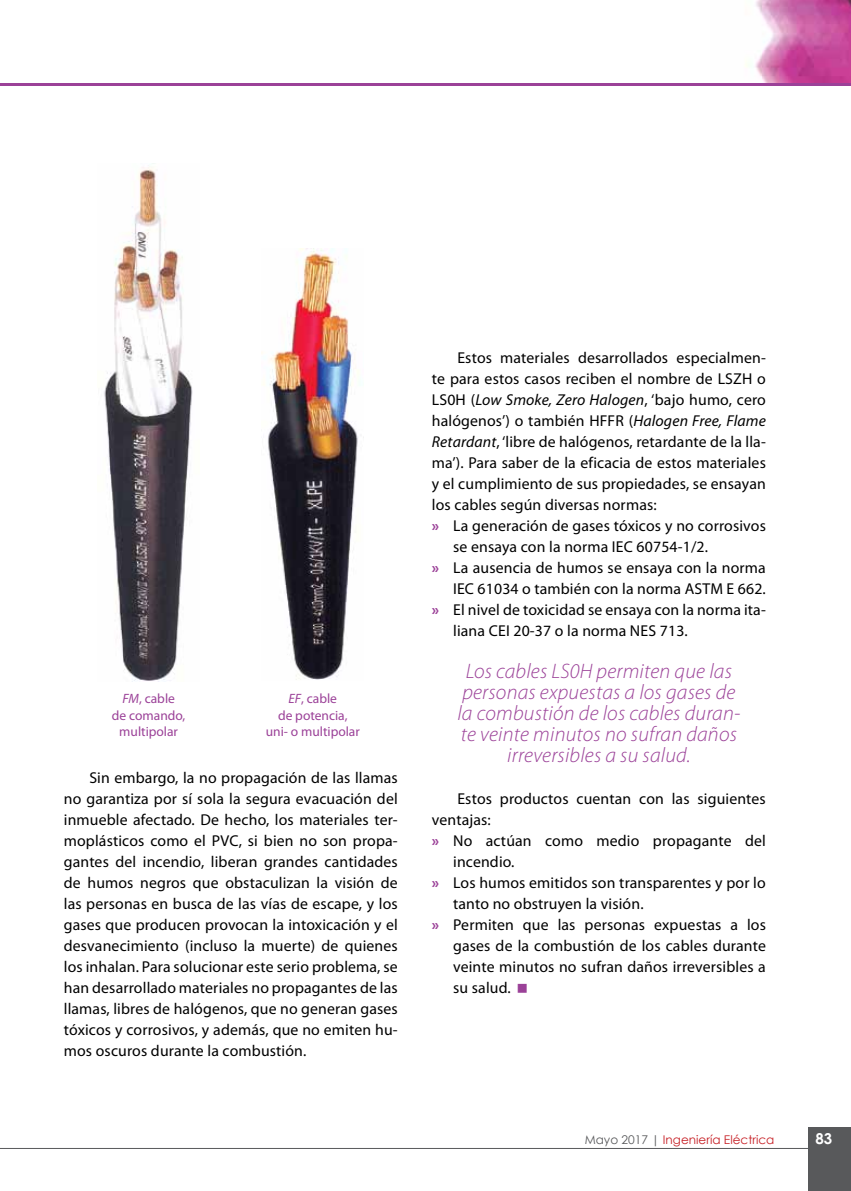
<style>
.page{position:relative;width:851px;height:1191px;background:#fff}
.page>*{position:absolute;margin:0;border:0;box-sizing:border-box;transform-origin:0 0}
.t1{font:italic 300 21px/21px "Myriad Pro";letter-spacing:.01em;color:#9b4198;text-align:center}
.t2{font:15.75px/21px "Myriad Pro";letter-spacing:.01em;color:#000;text-align:justify}
.t3{font:700 15px "Century Gothic";color:#fff}
.t4{font:13.5px/16.2px "Myriad Pro";color:#9b4198;text-align:center}
.t5{font:12px "Century Gothic";color:#c61d23}
.s1{font-style:italic}
.s2{font-weight:700;color:#9b4198}
.s3{color:#58595b}
</style>
<div class="page">
<hr style="left:0;top:1148px;width:850px;height:1px;background:#58595b">
<div style="left:808px;top:1127px;width:42px;height:64px;background:#58595b"></div>
<img style="left:745px;top:0;width:105px;height:83px">
<hr style="left:0;top:83px;width:850px;height:2px;background:#9b4198">
<img style="left:104px;top:167px;width:89px;height:515px">
<img style="left:262px;top:248px;width:102px;height:432px">
<p class="t4" style="left:112px;top:691px;width:75px"><span class="s1">FM</span>, cable<br>de comando, multipolar</p>
<p class="t4" style="left:266px;top:691px;width:96px"><span class="s1">EF</span>, cable<br>de potencia, uni- o multipolar</p>
<p class="t2" style="left:64px;top:768px;width:335px;text-indent:26px">Sin embargo, la no propagación de las llamas no garantiza por sí sola la segura evacuación del inmueble afectado. De hecho, los materiales ter&shy;moplásticos como el PVC, si bien no son propa&shy;gantes del incendio, liberan grandes cantidades de humos negros que obstaculizan la visión de las personas en busca de las vías de escape, y los gases que producen provocan la intoxicación y el desvanecimiento (incluso la muerte) de quienes los inhalan. Para solucionar este serio problema, se han desarrollado materiales no propagantes de las llamas, libres de halógenos, que no generan gases tóxicos y corrosivos, y además, que no emiten hu&shy;mos oscuros durante la combustión.</p>
<p class="t2" style="left:457px;top:348px;width:310px">Estos materiales desarrollados especialmen-</p>
<p class="t2" style="left:432px;top:369px;width:335px">te para estos casos reciben el nombre de LSZH o</p>
<p class="t2" style="left:432px;top:390px;width:335px">LS0H (<span class="s1">Low Smoke, Zero Halogen</span>, ‘bajo humo, cero</p>
<p class="t2" style="left:432px;top:411px;width:335px">halógenos’) o también HFFR (<span class="s1">Halogen Free, Flame</span></p>
<p class="t2" style="left:432px;top:432px;width:335px"><span class="s1">Retardant</span>, ‘libre de halógenos, retardante de la lla-</p>
<p class="t2" style="left:432px;top:453px;width:335px">ma’). Para saber de la eficacia de estos materiales</p>
<p class="t2" style="left:432px;top:474px;width:335px">y el cumplimiento de sus propiedades, se ensayan</p>
<p class="t2" style="left:432px;top:494px;width:226px">los cables según diversas normas:</p>
<p class="t2" style="left:432px;top:515px;width:335px"><span class="s2">»</span> La generación de gases tóxicos y no corrosivos</p>
<p class="t2" style="left:453px;top:536px;width:256px">se ensaya con la norma IEC 60754-1/2.</p>
<p class="t2" style="left:432px;top:557px;width:335px"><span class="s2">»</span> La ausencia de humos se ensaya con la norma</p>
<p class="t2" style="left:453px;top:578px;width:314px">IEC 61034 o también con la norma ASTM E 662.</p>
<p class="t2" style="left:432px;top:599px;width:335px"><span class="s2">»</span> El nivel de toxicidad se ensaya con la norma ita-</p>
<p class="t2" style="left:453px;top:620px;width:236px">liana CEI 20-37 o la norma NES 713.</p>
<h1 class="t1" style="left:457px;top:661px;width:284px">Los cables LS0H permiten que las personas expuestas a los gases de la combustión de los cables duran&shy;te veinte minutos no sufran daños irreversibles a su salud.</h1>
<p class="t2" style="left:457px;top:789px;width:310px">Estos productos cuentan con las siguientes</p>
<p class="t2" style="left:432px;top:810px;width:60px">ventajas:</p>
<p class="t2" style="left:432px;top:831px;width:335px"><span class="s2">»</span> No actúan como medio propagante del</p>
<p class="t2" style="left:453px;top:852px;width:63px">incendio.</p>
<p class="t2" style="left:432px;top:873px;width:335px"><span class="s2">»</span> Los humos emitidos son transparentes y por lo</p>
<p class="t2" style="left:453px;top:894px;width:192px">tanto no obstruyen la visión.</p>
<p class="t2" style="left:432px;top:915px;width:335px"><span class="s2">»</span> Permiten que las personas expuestas a los</p>
<p class="t2" style="left:453px;top:936px;width:314px">gases de la combustión de los cables durante</p>
<p class="t2" style="left:453px;top:957px;width:314px">veinte minutos no sufran daños irreversibles a</p>
<p class="t2" style="left:453px;top:978px;width:59px">su salud.</p>
<p class="t5" style="left:584px;top:1131px;width:191px"><span class="s3">Mayo 2017 |</span> Ingeniería Eléctrica</p>
<p class="t3" style="left:815px;top:1127px;width:18px">83</p>
</div>
